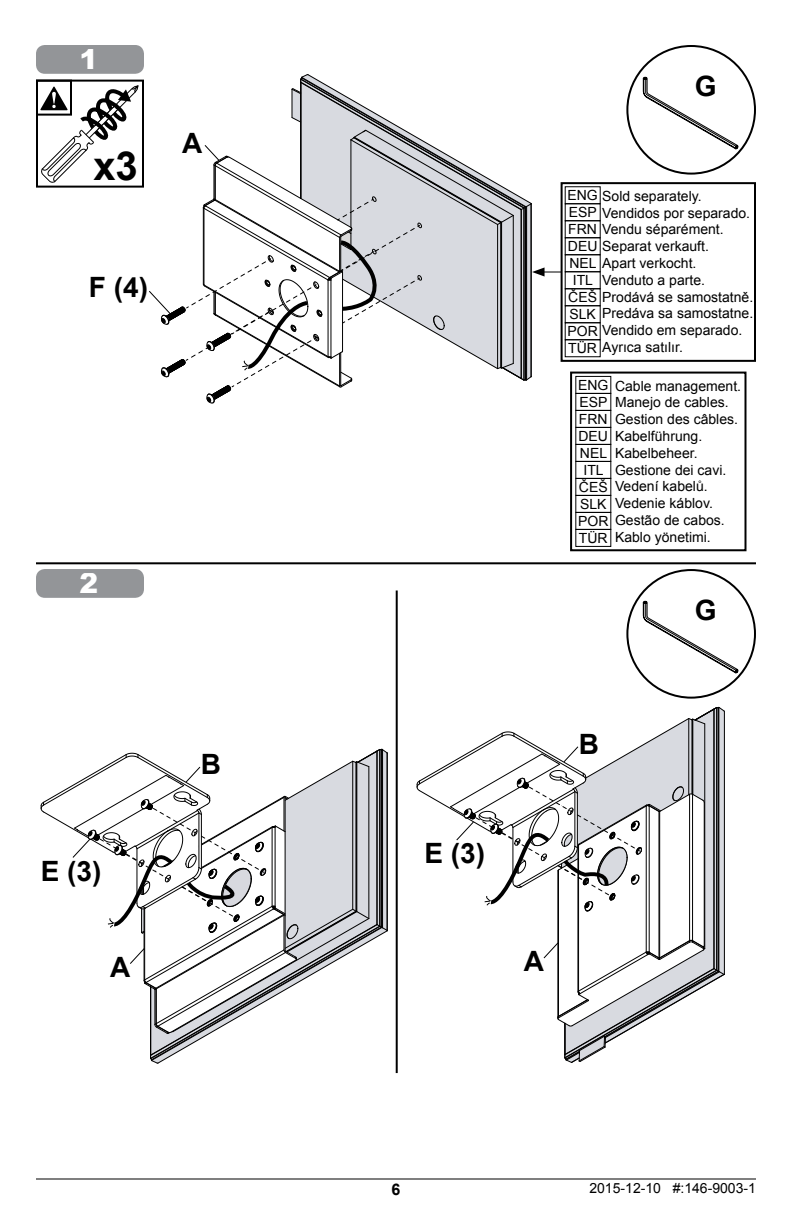
<style>
.page{position:relative;width:792px;height:1224px;background:#fff}
.page>*{position:absolute;margin:0;border:0;box-sizing:border-box;transform-origin:0 0}
.t1{font:700 40px "Arial";color:#000}
.t2{font:700 28px "Arial";color:#000}
.t3{font:900 28px "Arial";color:#fff}
.t4{font:700 16px "Arial";color:#000}
.t5{font:14px/16.8px "Arial";color:#000}
</style>
<div class="page">
<hr style="left:36px;top:1178px;width:720px;height:2px;background:#000">
<div style="left:38px;top:47px;width:104px;height:25px;background:#939598;border-radius:7px"></div>
<div style="left:36px;top:45px;width:108px;height:29px;border:4px solid #939598;border-radius:7px"></div>
<div style="left:38px;top:571px;width:104px;height:25px;background:#939598;border-radius:7px"></div>
<div style="left:36px;top:569px;width:108px;height:29px;border:4px solid #939598;border-radius:7px"></div>
<hr style="left:36px;top:562px;width:720px;height:2px;background:#000">
<hr style="left:541px;top:272px;width:44px;height:1px;background:#000">
<div style="left:561px;top:182px;width:195px;height:180px;border:2px solid #000"></div>
<svg style="left:564px;top:186px;width:37px;height:172px"></svg>
<div style="left:36px;top:80px;width:108px;height:108px;border:2px solid #000"></div>
<svg style="left:40px;top:85px;width:99px;height:98px"></svg>
<div style="left:36px;top:80px;width:36px;height:36px;border:2px solid #000"></div>
<svg style="left:149px;top:74px;width:396px;height:330px"></svg>
<svg style="left:642px;top:600px;width:97px;height:74px"></svg>
<hr style="left:396px;top:590px;width:2px;height:483px;background:#000">
<svg style="left:41px;top:748px;width:347px;height:316px"></svg>
<svg style="left:416px;top:707px;width:309px;height:356px"></svg>
<svg style="left:642px;top:76px;width:97px;height:74px"></svg>
<div style="left:570px;top:372px;width:176px;height:179px;border:2px solid #000"></div>
<svg style="left:575px;top:375px;width:37px;height:172px"></svg>
<h2 class="t3" style="left:80px;top:39px;width:20px">1</h2>
<h1 class="t1" style="left:93px;top:139px;width:46px">x3</h1>
<h2 class="t2" style="left:182px;top:124px;width:22px">A</h2>
<h2 class="t2" style="left:89px;top:268px;width:61px">F (4)</h2>
<h2 class="t3" style="left:80px;top:563px;width:20px">2</h2>
<h2 class="t2" style="left:41px;top:852px;width:62px">E (3)</h2>
<h2 class="t2" style="left:110px;top:949px;width:22px">A</h2>
<h2 class="t2" style="left:201px;top:745px;width:22px">B</h2>
<h2 class="t2" style="left:695px;top:67px;width:23px">G</h2>
<p class="t5" style="left:568px;top:188px;width:136px">ENG Sold separately.</p>
<p class="t5" style="left:569px;top:205px;width:183px">ESP Vendidos por separado.</p>
<p class="t5" style="left:568px;top:221px;width:157px">FRN Vendu séparément.</p>
<p class="t5" style="left:568px;top:238px;width:142px">DEU Separat verkauft.</p>
<p class="t5" style="left:569px;top:255px;width:129px">NEL Apart verkocht.</p>
<p class="t5" style="left:602px;top:272px;width:104px">Venduto a parte.</p>
<p class="t5" style="left:568px;top:289px;width:186px">ČEŠ Prodává se samostatně.</p>
<p class="t5" style="left:602px;top:305px;width:152px">Predáva sa samostatne.</p>
<p class="t5" style="left:568px;top:322px;width:176px">POR Vendido em separado.</p>
<p class="t5" style="left:568px;top:339px;width:116px">TÜR Ayrıca satılır.</p>
<p class="t5" style="left:573px;top:272px;width:22px">ITL</p>
<p class="t5" style="left:569px;top:306px;width:28px">SLK</p>
<p class="t5" style="left:578px;top:377px;width:32px;text-align:center">ENG<br>ESP<br>FRN<br>DEU<br>NEL<br>ITL<br>ČEŠ<br>SLK<br>POR<br>TÜR</p>
<p class="t5" style="left:615px;top:377px;width:128px">Cable management.<br>Manejo de cables.<br>Gestion des câbles.<br>Kabelführung.<br>Kabelbeheer.<br>Gestione dei cavi.<br>Vedení kabelů.<br>Vedenie káblov.<br>Gestão de cabos.<br>Kablo yönetimi.</p>
<h2 class="t2" style="left:425px;top:835px;width:62px">E (3)</h2>
<h2 class="t2" style="left:579px;top:725px;width:22px">B</h2>
<h2 class="t2" style="left:524px;top:943px;width:22px">A</h2>
<h2 class="t2" style="left:695px;top:592px;width:23px">G</h2>
<p class="t4" style="left:392px;top:1178px;width:10px">6</p>
<p class="t5" style="left:589px;top:1180px;width:168px">2015-12-10 #:146-9003-1</p>
</div>
